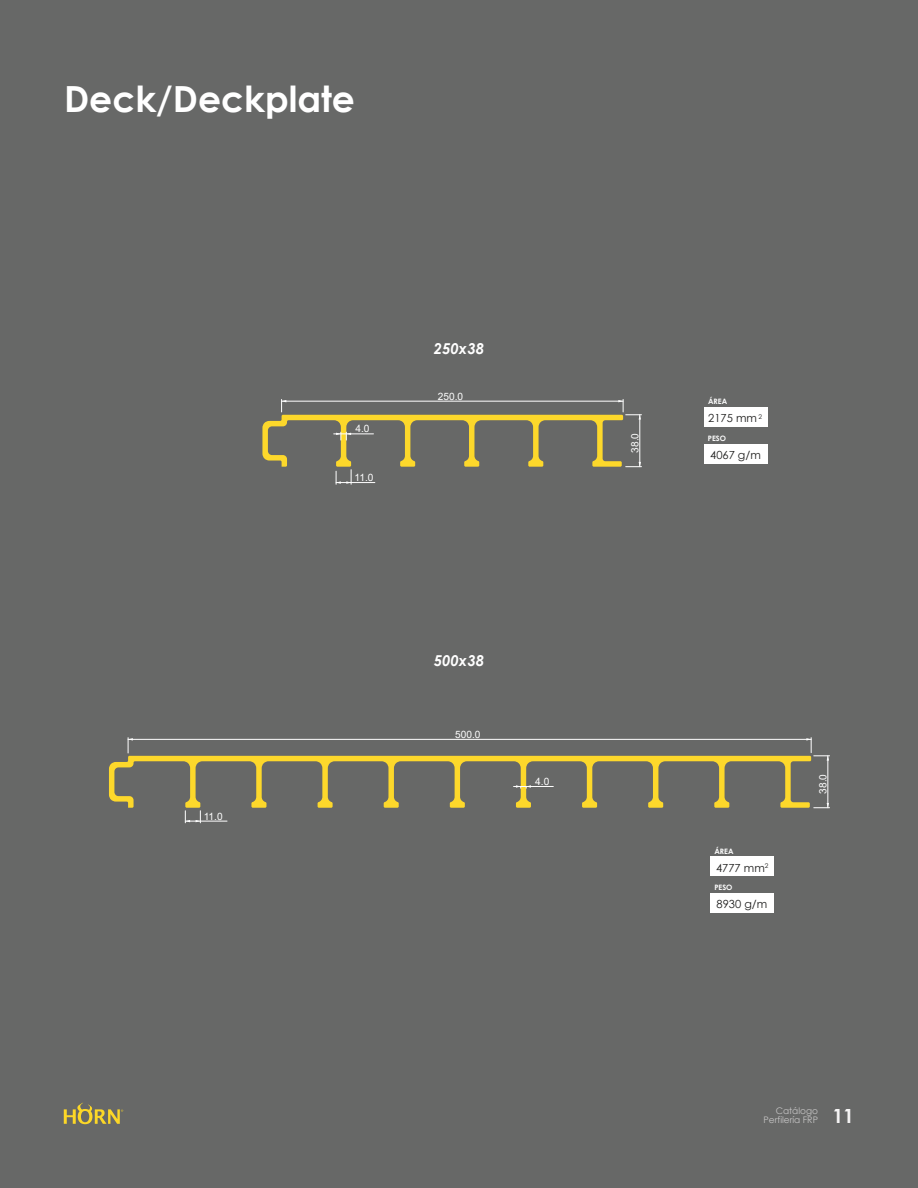
<style>
.page{position:relative;width:918px;height:1188px;background:#676867}
.page>*{position:absolute;margin:0;border:0;box-sizing:border-box;transform-origin:0 0}
.t1{font:700 36px "Century Gothic";color:#fff}
.t2{font:700 19.5px "Century Gothic";color:#f6f5f5}
.t3{font:italic 700 15px "Century Gothic";color:#fff}
.t4{font:11.1px "Century Gothic";color:#1d1d1c}
.t5{font:10.05px "Arial";color:#fff}
.t6{font:9px/9px "Century Gothic";color:#c7c6c6;text-align:right}
.t7{font:700 7.5px "Century Gothic";color:#fff}
</style>
<div class="page">
<svg style="left:64px;top:1102px;width:59px;height:22px"></svg>
<div style="left:704px;top:444px;width:63px;height:19px;background:#fff"></div>
<div style="left:704px;top:407px;width:63px;height:20px;background:#fff"></div>
<div style="left:710px;top:893px;width:64px;height:19px;background:#fff"></div>
<div style="left:710px;top:856px;width:64px;height:20px;background:#fff"></div>
<svg style="left:262px;top:399px;width:380px;height:85px"></svg>
<svg style="left:109px;top:738px;width:721px;height:85px"></svg>
<h1 class="t1" style="left:64px;top:72px;width:292px">Deck/Deckplate</h1>
<p class="t5" style="left:204px;top:809px;width:20px">11.0</p>
<p class="t5" style="left:355px;top:422px;width:16px">4.0</p>
<p class="t5" style="left:355px;top:471px;width:20px">11.0</p>
<h3 class="t3" style="left:434px;top:337px;width:52px">250x38</h3>
<p class="t5" style="left:438px;top:389px;width:27px">250.0</p>
<h3 class="t3" style="left:434px;top:649px;width:52px">500x38</h3>
<p class="t5" style="left:455px;top:727px;width:27px">500.0</p>
<p class="t5" style="left:535px;top:775px;width:16px">4.0</p>
<p class="t5" style="left:628px;top:453px;width:21px;rotate:-90deg">38.0</p>
<p class="t7" style="left:708px;top:396px;width:21px">ÁREA</p>
<p class="t7" style="left:708px;top:432px;width:20px">PESO</p>
<p class="t4" style="left:708px;top:411px;width:55px">2175 mm <sup>2</sup></p>
<p class="t4" style="left:710px;top:447px;width:52px">4067 g/m</p>
<p class="t7" style="left:714px;top:845px;width:21px">ÁREA</p>
<p class="t7" style="left:714px;top:882px;width:20px">PESO</p>
<p class="t4" style="left:716px;top:860px;width:54px">4777 mm<sup>2</sup></p>
<p class="t4" style="left:717px;top:896px;width:52px">8930 g/m</p>
<p class="t5" style="left:816px;top:794px;width:21px;rotate:-90deg">38.0</p>
<p class="t6" style="left:764px;top:1106px;width:56px">Catálogo<br>Perfilería FRP</p>
<h2 class="t2" style="left:832px;top:1101px;width:23px">11</h2>
</div>
